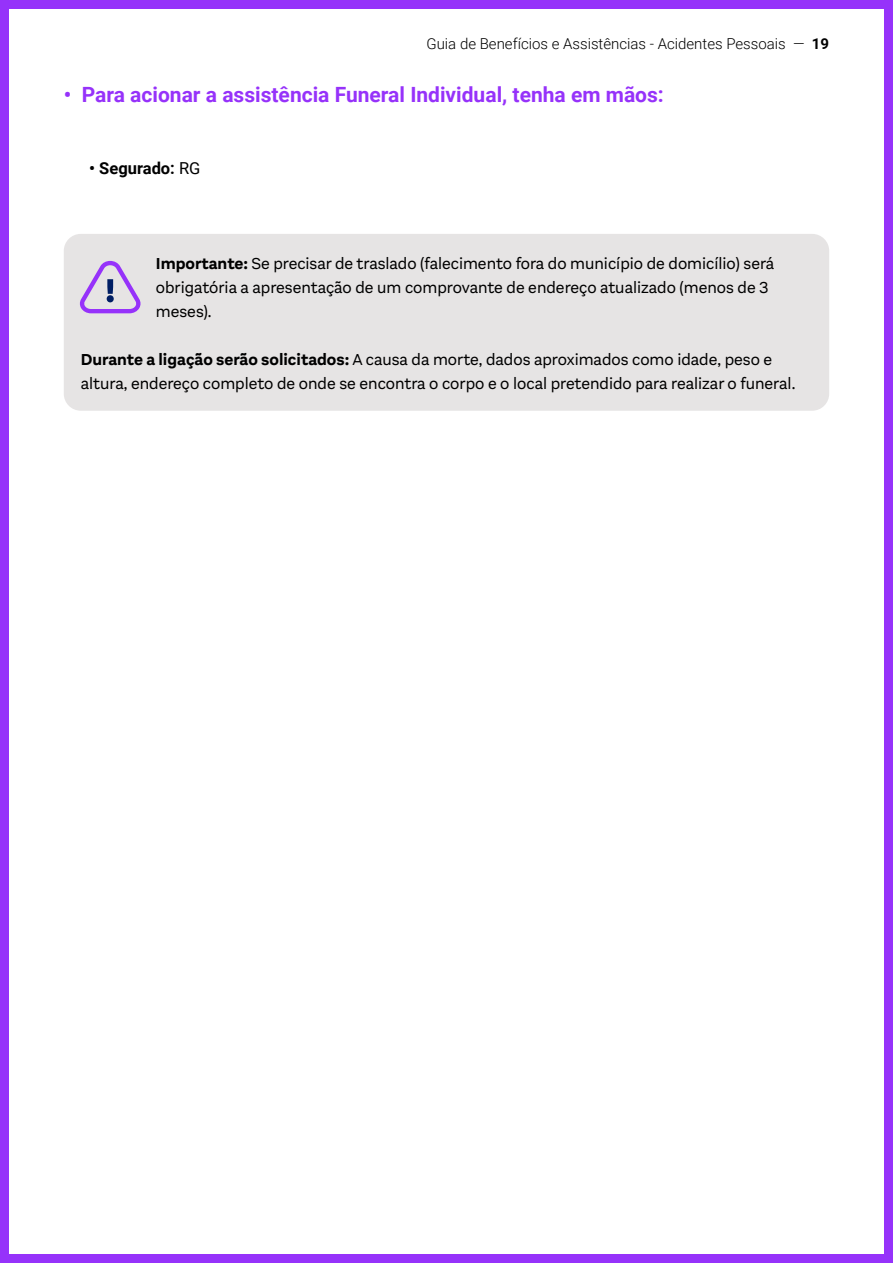
<style>
.page{position:relative;width:893px;height:1263px;background:#fff}
.page>*{position:absolute;margin:0;border:0;box-sizing:border-box;transform-origin:0 0}
.t1{font:700 21px "Roboto";color:#9632fa}
.t2{font:16.5px/24px "Aestetico";color:#000}
.t3{font:700 16.5px "Roboto";color:#000}
.t4{font:300 15px "Roboto";color:#000}
.s1{font-weight:700}
.s2{font-weight:400}
</style>
<div class="page">
<div style="left:0;top:0;width:893px;height:1263px;border:9px solid #9632fa"></div>
<div style="left:64px;top:234px;width:765px;height:177px;background:#e6e4e4;border-radius:17px"></div>
<svg style="left:79px;top:261px;width:62px;height:52px"></svg>
<p class="t4" style="left:426px;top:33px;width:404px">Guia de Benefícios e Assistências - Acidentes Pessoais — <span class="s1">19</span></p>
<p class="t1" style="left:64px;top:80px;width:602px">• Para acionar a assistência Funeral Individual, tenha em mãos:</p>
<p class="t3" style="left:89px;top:157px;width:113px">• Segurado: <span class="s2">RG</span></p>
<p class="t2" style="left:156px;top:251px;width:620px"><span class="s1">Importante:</span> Se precisar de traslado (falecimento fora do município de domicílio) será obrigatória a apresentação de um comprovante de endereço atualizado (menos de 3 meses).</p>
<p class="t2" style="left:81px;top:347px;width:716px"><span class="s1">Durante a ligação serão solicitados:</span> A causa da morte, dados aproximados como idade, peso e altura, endereço completo de onde se encontra o corpo e o local pretendido para realizar o funeral.</p>
</div>
